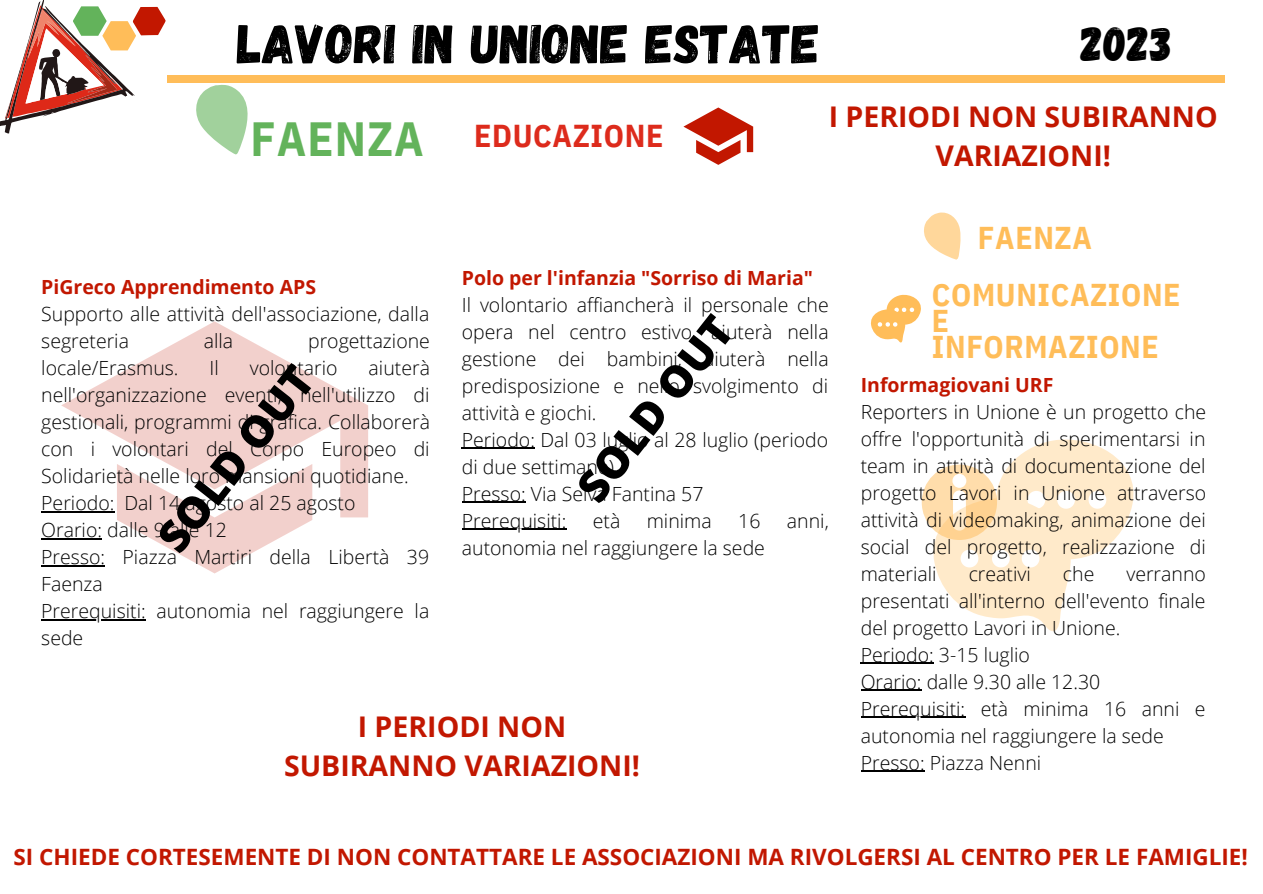
<style>
.page{position:relative;width:1263px;height:894px;background:#fff}
.page>*{position:absolute;margin:0;border:0;box-sizing:border-box;transform-origin:0 0}
.t1{font:55.05px "Gagalin";color:#000}
.t2{font:48px "Gagalin";color:#000}
.t3{font:700 47.85px "IBM Plex Sans Cond";letter-spacing:.02em;color:#63b35b}
.t4{font:800 43.5px "Open Sans";color:#000}
.t5{font:700 31.65px "IBM Plex Sans Cond";letter-spacing:.02em;color:#dd2b1c}
.t6{font:700 31.5px/25.8px "IBM Plex Sans Cond";letter-spacing:.02em;color:#ffbd59}
.t7{font:700 28.5px/39.3px "Open Sans";color:#c21700;text-align:center}
.t8{font:700 22.5px "Open Sans";color:#c21700}
.t9{font:300 19.5px/27px "Open Sans";color:#000}
.t10{font:700 19.5px "Open Sans";color:#c21700}
</style>
<div class="page">
<svg style="left:0;top:0;width:166px;height:134px"></svg>
<div style="left:167px;top:75px;width:1058px;height:8px;background:#ffbd59"></div>
<svg style="left:61px;top:321px;width:307px;height:252px;fill:#f2d0cc"></svg>
<svg style="left:196px;top:84px;width:52px;height:70px"></svg>
<svg style="left:683px;top:107px;width:70px;height:58px"></svg>
<hr style="left:41px;top:511px;width:73px;height:1px;background:#000">
<hr style="left:41px;top:538px;width:61px;height:1px;background:#000">
<hr style="left:41px;top:565px;width:64px;height:1px;background:#000">
<hr style="left:41px;top:619px;width:105px;height:1px;background:#000">
<svg style="left:922px;top:439px;width:212px;height:192px"></svg>
<hr style="left:861px;top:662px;width:73px;height:1px;background:#000">
<hr style="left:861px;top:689px;width:61px;height:1px;background:#000">
<hr style="left:861px;top:716px;width:104px;height:1px;background:#000">
<hr style="left:861px;top:770px;width:64px;height:1px;background:#000">
<svg style="left:870px;top:294px;width:51px;height:49px"></svg>
<svg style="left:924px;top:212px;width:37px;height:48px"></svg>
<hr style="left:462px;top:447px;width:73px;height:2px;background:#000">
<hr style="left:462px;top:501px;width:64px;height:2px;background:#000">
<hr style="left:462px;top:528px;width:104px;height:1px;background:#000">
<p class="t1" style="left:237px;top:8px;width:584px">LAVORI IN UNIONE ESTATE</p>
<p class="t2" style="left:1081px;top:12px;width:93px">2023</p>
<p class="t3" style="left:251px;top:107px;width:175px">FAENZA</p>
<p class="t5" style="left:474px;top:115px;width:191px">EDUCAZIONE</p>
<p class="t7" style="left:829px;top:96px;width:391px">I PERIODI NON SUBIRANNO<br>VARIAZIONI!</p>
<p class="t10" style="left:41px;top:273px;width:276px">PiGreco Apprendimento APS</p>
<p class="t9" style="left:41px;top:300px;width:390px">Supporto alle attività dell'associazione, dalla segreteria</p>
<p class="t9" style="left:204px;top:327px;width:31px">alla</p>
<p class="t9" style="left:308px;top:327px;width:123px">progettazione</p>
<p class="t9" style="left:41px;top:354px;width:390px;text-align:justify;text-indent:327px">aiuterà nell'organizzazione eventi, nell'utilizzo di gestionali, programmi di grafica. Collaborerà con i volontari del Corpo Europeo di Solidarietà nelle loro mansioni quotidiane.</p>
<p class="t9" style="left:41px;top:489px;width:316px">Periodo: Dal 14 agosto al 25 agosto</p>
<p class="t9" style="left:41px;top:516px;width:187px">Orario: dalle 9 alle 12</p>
<p class="t9" style="left:41px;top:543px;width:389px">Presso: Piazza Martiri della Libertà 39<br>Faenza</p>
<p class="t9" style="left:41px;top:597px;width:390px">Prerequisiti: autonomia nel raggiungere la sede</p>
<p class="t9" style="left:41px;top:354px;width:139px">locale/Erasmus.</p>
<p class="t9" style="left:209px;top:354px;width:11px">Il</p>
<p class="t9" style="left:250px;top:354px;width:89px">volontario</p>
<p class="t4" style="left:143px;top:527px;width:223px;rotate:-52deg">SOLD OUT</p>
<p class="t10" style="left:462px;top:263px;width:353px">Polo per l'infanzia "Sorriso di Maria"</p>
<p class="t9" style="left:462px;top:290px;width:368px;text-align:justify">Il volontario affiancherà il personale che opera nel centro estivo, aiuterà nella gestione dei bambini, aiuterà nella predisposizione e nello svolgimento di attività e giochi.</p>
<p class="t9" style="left:462px;top:425px;width:368px">Periodo: Dal 03 luglio al 28 luglio (periodo di due settimane)</p>
<p class="t9" style="left:462px;top:479px;width:243px">Presso: Via Selva Fantina 57</p>
<p class="t9" style="left:462px;top:506px;width:106px">Prerequisiti:</p>
<p class="t9" style="left:593px;top:506px;width:29px">età</p>
<p class="t9" style="left:647px;top:506px;width:67px">minima</p>
<p class="t9" style="left:738px;top:506px;width:24px">16</p>
<p class="t9" style="left:787px;top:506px;width:43px">anni,</p>
<p class="t9" style="left:462px;top:533px;width:305px">autonomia nel raggiungere la sede</p>
<p class="t4" style="left:562px;top:477px;width:223px;rotate:-52deg">SOLD OUT</p>
<p class="t7" style="left:284px;top:706px;width:358px">I PERIODI NON<br>SUBIRANNO VARIAZIONI!</p>
<p class="t6" style="left:978px;top:224px;width:115px">FAENZA</p>
<p class="t6" style="left:932px;top:281px;width:250px">COMUNICAZIONE<br>E<br>INFORMAZIONE</p>
<p class="t10" style="left:861px;top:370px;width:194px">Informagiovani URF</p>
<p class="t9" style="left:861px;top:397px;width:347px;text-align:justify">Reporters in Unione è un progetto che offre l'opportunità di sperimentarsi in team in attività di documentazione del progetto Lavori in Unione attraverso attività di videomaking, animazione dei social del progetto, realizzazione di materiali</p>
<p class="t9" style="left:969px;top:559px;width:64px">creativi</p>
<p class="t9" style="left:1063px;top:559px;width:33px">che</p>
<p class="t9" style="left:861px;top:559px;width:347px;text-align:justify;text-indent:266px">verranno presentati all'interno dell'evento finale del progetto Lavori in Unione.</p>
<p class="t9" style="left:861px;top:640px;width:171px">Periodo: 3-15 luglio</p>
<p class="t9" style="left:861px;top:667px;width:241px">Orario: dalle 9.30 alle 12.30</p>
<p class="t9" style="left:861px;top:694px;width:346px">Prerequisiti: età minima 16 anni e autonomia nel raggiungere la sede</p>
<p class="t9" style="left:861px;top:748px;width:182px">Presso: Piazza Nenni</p>
<p class="t8" style="left:14px;top:841px;width:1236px">SI CHIEDE CORTESEMENTE DI NON CONTATTARE LE ASSOCIAZIONI MA RIVOLGERSI AL CENTRO PER LE FAMIGLIE!</p>
</div>
